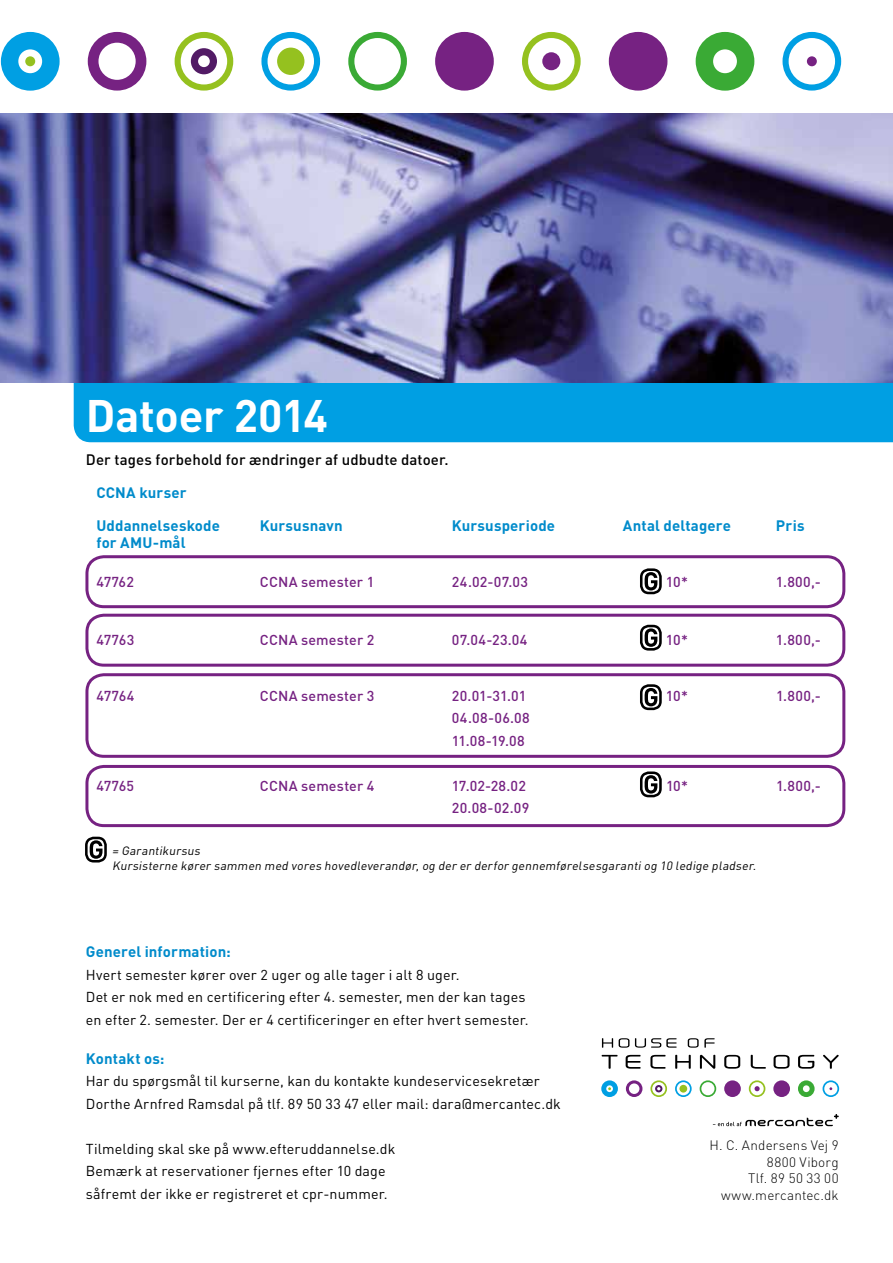
<style>
.page{position:relative;width:893px;height:1263px;background:#fff}
.page>*{position:absolute;margin:0;border:0;box-sizing:border-box;transform-origin:0 0}
.t1{font:700 45px "DIN";letter-spacing:-.005em;color:#fff}
.t2{font:700 15px "DIN";letter-spacing:.01em;color:#008bcb}
.t3{font:500 15px "DIN";letter-spacing:.01em;color:#000}
.t4{font:14.25px/22.5px "DIN";letter-spacing:.01em;color:#000}
.t5{font:500 14.25px/22.5px "DIN";letter-spacing:.015em;color:#762282}
.t6{font:300 13.5px/16.5px "DIN";letter-spacing:.015em;color:#000;text-align:right}
.t7{font:italic 12px/15px "DIN";color:#000}
</style>
<div class="page">
<div style="left:74px;top:383px;width:819px;height:59px;background:#009fe3"></div>
<img style="left:0;top:114px;width:893px;height:269px">
<div style="left:85px;top:555px;width:760px;height:53px;border:3px solid #762282;border-radius:17px"></div>
<div style="left:85px;top:614px;width:760px;height:53px;border:3px solid #762282;border-radius:17px"></div>
<div style="left:85px;top:673px;width:760px;height:85px;border:3px solid #762282;border-radius:17px"></div>
<div style="left:85px;top:765px;width:760px;height:62px;border:3px solid #762282;border-radius:17px"></div>
<svg style="left:798px;top:1080px;width:17px;height:17px"></svg>
<svg style="left:650px;top:1080px;width:17px;height:17px"></svg>
<svg style="left:675px;top:1080px;width:17px;height:17px"></svg>
<div style="left:679px;top:1085px;width:8px;height:7px;background:#95c11f;border-radius:50%"></div>
<svg style="left:626px;top:1080px;width:16px;height:17px"></svg>
<svg style="left:700px;top:1080px;width:16px;height:17px"></svg>
<svg style="left:749px;top:1080px;width:16px;height:17px"></svg>
<svg style="left:602px;top:1055px;width:16px;height:14px"></svg>
<svg style="left:626px;top:1055px;width:15px;height:14px"></svg>
<svg style="left:650px;top:1055px;width:16px;height:14px"></svg>
<svg style="left:675px;top:1055px;width:16px;height:14px"></svg>
<svg style="left:700px;top:1055px;width:15px;height:14px"></svg>
<svg style="left:724px;top:1055px;width:16px;height:14px"></svg>
<svg style="left:751px;top:1055px;width:15px;height:14px"></svg>
<svg style="left:774px;top:1055px;width:15px;height:14px"></svg>
<svg style="left:798px;top:1055px;width:16px;height:14px"></svg>
<svg style="left:823px;top:1055px;width:16px;height:14px"></svg>
<svg style="left:602px;top:1038px;width:11px;height:10px"></svg>
<svg style="left:619px;top:1038px;width:10px;height:10px"></svg>
<svg style="left:635px;top:1038px;width:42px;height:10px"></svg>
<svg style="left:688px;top:1038px;width:27px;height:10px"></svg>
<div style="left:773px;top:1080px;width:17px;height:17px;background:#762282;border-radius:50%"></div>
<div style="left:724px;top:1080px;width:17px;height:17px;background:#762282;border-radius:50%"></div>
<svg style="left:601px;top:1080px;width:17px;height:17px"></svg>
<svg style="left:822px;top:1080px;width:17px;height:17px"></svg>
<svg style="left:713px;top:1114px;width:126px;height:12px"></svg>
<svg style="left:1px;top:32px;width:59px;height:59px"></svg>
<svg style="left:696px;top:32px;width:58px;height:59px"></svg>
<svg style="left:175px;top:32px;width:58px;height:59px"></svg>
<svg style="left:261px;top:32px;width:59px;height:59px"></svg>
<div style="left:277px;top:48px;width:27px;height:27px;background:#95c11f;border-radius:50%"></div>
<svg style="left:782px;top:32px;width:59px;height:59px"></svg>
<svg style="left:88px;top:32px;width:58px;height:59px"></svg>
<svg style="left:348px;top:32px;width:59px;height:59px"></svg>
<svg style="left:522px;top:32px;width:59px;height:59px"></svg>
<div style="left:542px;top:52px;width:18px;height:18px;background:#762282;border-radius:50%"></div>
<div style="left:609px;top:32px;width:58px;height:59px;background:#762282;border-radius:50%"></div>
<div style="left:435px;top:32px;width:59px;height:59px;background:#762282;border-radius:50%"></div>
<div style="left:25px;top:56px;width:10px;height:10px;background:#95c11f;border-radius:50%"></div>
<div style="left:807px;top:56px;width:10px;height:10px;background:#762282;border-radius:50%"></div>
<svg style="left:641px;top:570px;width:19px;height:23px"></svg>
<div style="left:640px;top:568px;width:22px;height:26px;border:3px solid #000;border-radius:8px"></div>
<svg style="left:645px;top:572px;width:12px;height:18px"></svg>
<svg style="left:641px;top:626px;width:19px;height:23px"></svg>
<div style="left:640px;top:625px;width:22px;height:26px;border:3px solid #000;border-radius:8px"></div>
<svg style="left:645px;top:628px;width:12px;height:19px"></svg>
<svg style="left:641px;top:685px;width:19px;height:24px"></svg>
<div style="left:640px;top:684px;width:22px;height:26px;border:3px solid #000;border-radius:8px"></div>
<svg style="left:645px;top:688px;width:12px;height:18px"></svg>
<svg style="left:641px;top:773px;width:19px;height:23px"></svg>
<div style="left:640px;top:771px;width:22px;height:26px;border:3px solid #000;border-radius:8px"></div>
<svg style="left:645px;top:775px;width:12px;height:18px"></svg>
<svg style="left:86px;top:838px;width:20px;height:23px"></svg>
<div style="left:85px;top:837px;width:22px;height:25px;border:3px solid #000;border-radius:8px"></div>
<svg style="left:90px;top:840px;width:12px;height:19px"></svg>
<h1 class="t1" style="left:86px;top:387px;width:244px">Datoer 2014</h1>
<p class="t3" style="left:86px;top:450px;width:364px">Der tages forbehold for ændringer af udbudte datoer.</p>
<p class="t2" style="left:96px;top:483px;width:92px">CCNA kurser</p>
<p class="t2" style="left:96px;top:516px;width:125px">Uddannelseskode</p>
<p class="t2" style="left:260px;top:516px;width:84px">Kursusnavn</p>
<p class="t2" style="left:452px;top:516px;width:105px">Kursusperiode</p>
<p class="t2" style="left:623px;top:516px;width:110px">Antal deltagere</p>
<p class="t2" style="left:776px;top:516px;width:30px">Pris</p>
<p class="t2" style="left:96px;top:532px;width:91px">for AMU-mål</p>
<p class="t5" style="left:96px;top:570px;width:39px">47762</p>
<p class="t5" style="left:260px;top:570px;width:116px">CCNA semester 1</p>
<p class="t5" style="left:452px;top:570px;width:78px">24.02-07.03</p>
<p class="t5" style="left:666px;top:570px;width:23px">10*</p>
<p class="t5" style="left:776px;top:570px;width:47px">1.800,-</p>
<p class="t5" style="left:96px;top:628px;width:39px">47763</p>
<p class="t5" style="left:260px;top:628px;width:116px">CCNA semester 2</p>
<p class="t5" style="left:452px;top:628px;width:77px">07.04-23.04</p>
<p class="t5" style="left:666px;top:628px;width:23px">10*</p>
<p class="t5" style="left:776px;top:628px;width:47px">1.800,-</p>
<p class="t5" style="left:96px;top:684px;width:39px">47764</p>
<p class="t5" style="left:260px;top:684px;width:116px">CCNA semester 3</p>
<p class="t5" style="left:452px;top:684px;width:76px">20.01-31.01</p>
<p class="t5" style="left:666px;top:684px;width:23px">10*</p>
<p class="t5" style="left:776px;top:684px;width:47px">1.800,-</p>
<p class="t5" style="left:452px;top:706px;width:79px">04.08-06.08<br>11.08-19.08</p>
<p class="t5" style="left:96px;top:774px;width:39px">47765</p>
<p class="t5" style="left:260px;top:774px;width:116px">CCNA semester 4</p>
<p class="t5" style="left:452px;top:774px;width:76px">17.02-28.02</p>
<p class="t5" style="left:666px;top:774px;width:23px">10*</p>
<p class="t5" style="left:776px;top:774px;width:47px">1.800,-</p>
<p class="t5" style="left:452px;top:796px;width:79px">20.08-02.09</p>
<p class="t7" style="left:112px;top:843px;width:648px">= Garantikursus<br>Kursisterne kører sammen med vores hovedleverandør,og der er derfor gennemførelsesgarantiog 10 ledige pladser.</p>
<p class="t2" style="left:86px;top:942px;width:147px">Generel information:</p>
<p class="t4" style="left:86px;top:963px;width:444px">Hvert semester kører over 2 uger og alle tager i alt 8 uger.<br>Det er nok med en certificering efter 4. semester, men der kan tages en efter 2. semester. Der er 4 certificeringer en efter hvert semester.</p>
<p class="t2" style="left:86px;top:1048px;width:80px">Kontakt os:</p>
<p class="t4" style="left:86px;top:1070px;width:476px">Har du spørgsmål til kurserne, kan du kontakte kundeservicesekretær<br>Dorthe Arnfred Ramsdal på tlf. 89 50 33 47 eller mail: dara@mercantec.dk</p>
<p class="t4" style="left:86px;top:1137px;width:311px">Tilmelding skal ske på www.efteruddannelse.dk<br>Bemærk at reservationer fjernes efter 10 dage såfremt der ikke er registreret et cpr-nummer.</p>
<p class="t6" style="left:710px;top:1137px;width:131px">H. C. Andersens Vej 9<br>8800 Viborg<br>Tlf. 89 50 33 00 www.mercantec.dk</p>
</div>
